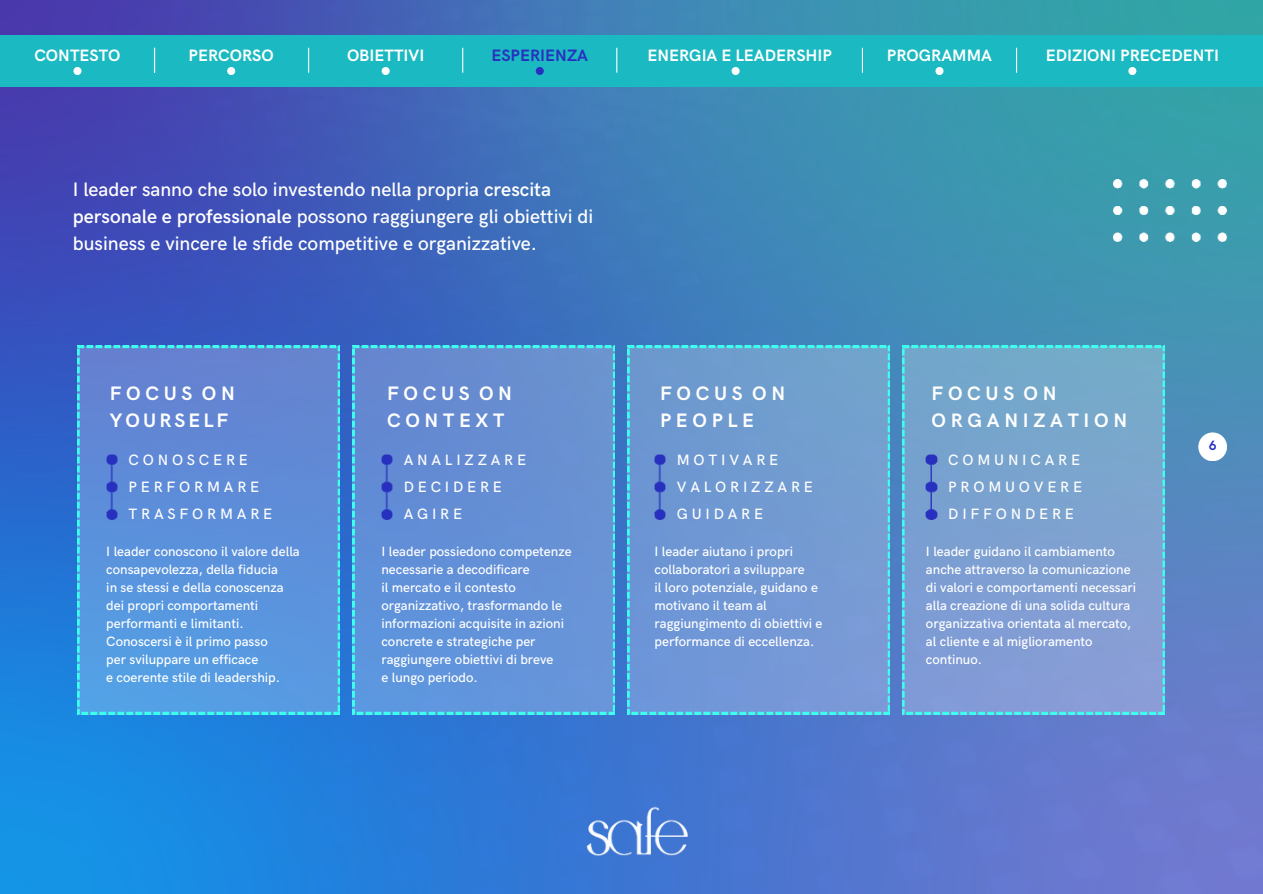
<style>
.page{position:relative;width:1263px;height:894px;background:#fff}
.page>*{position:absolute;margin:0;border:0;box-sizing:border-box;transform-origin:0 0}
.t1{font:500 19.5px/27px "HK Grotesk";color:#fff}
.t2{font:700 19.5px/27px "HK Grotesk";letter-spacing:.24em;color:#fff}
.t3{font:700 19.5px/27px "HK Grotesk";letter-spacing:.16em;color:#fff}
.t4{font:700 16.5px "HK Grotesk";color:#fff}
.t5{font:700 16.5px "HK Grotesk";color:#2830bf}
.t6{font:500 15px/27px "HK Grotesk";letter-spacing:.255em;color:#fff}
.t7{font:500 13.5px/18px "HK Grotesk";color:#fff}
.t8{font:700 13.5px "HK Grotesk";color:#2830bf}
.s1{font-weight:600}
</style>
<div class="page">
<img style="left:0;top:0;width:1263px;height:893px">
<img style="left:581px;top:804px;width:114px;height:61px">
<div style="left:1198px;top:432px;width:29px;height:29px;background:#fff;border-radius:50%"></div>
<img style="left:1113px;top:179px;width:114px;height:62px">
<svg style="left:77px;top:346px;width:263px;height:367px;background:#5c91da"></svg>
<svg style="left:353px;top:346px;width:262px;height:367px;background:#6392d6"></svg>
<svg style="left:627px;top:346px;width:263px;height:367px;background:#709bd3"></svg>
<svg style="left:902px;top:346px;width:262px;height:367px;background:#7ba3d0"></svg>
<img style="left:106px;top:454px;width:12px;height:65px">
<img style="left:381px;top:454px;width:12px;height:65px">
<img style="left:654px;top:454px;width:12px;height:65px">
<img style="left:926px;top:454px;width:11px;height:65px">
<div style="left:0;top:35px;width:1263px;height:52px;background:#1bb9c1"></div>
<div style="left:536px;top:67px;width:8px;height:8px;background:#2830bf;border-radius:50%"></div>
<div style="left:227px;top:67px;width:8px;height:8px;background:#fff;border-radius:50%"></div>
<svg style="left:154px;top:48px;width:1px;height:25px"></svg>
<svg style="left:308px;top:48px;width:1px;height:25px"></svg>
<div style="left:73px;top:67px;width:9px;height:8px;background:#fff;border-radius:50%"></div>
<div style="left:935px;top:67px;width:8px;height:8px;background:#fff;border-radius:50%"></div>
<div style="left:1128px;top:67px;width:8px;height:8px;background:#fff;border-radius:50%"></div>
<div style="left:732px;top:67px;width:8px;height:8px;background:#fff;border-radius:50%"></div>
<svg style="left:462px;top:48px;width:1px;height:25px"></svg>
<svg style="left:616px;top:48px;width:1px;height:25px"></svg>
<svg style="left:862px;top:48px;width:1px;height:25px"></svg>
<svg style="left:1016px;top:48px;width:1px;height:25px"></svg>
<div style="left:382px;top:67px;width:8px;height:8px;background:#fff;border-radius:50%"></div>
<p class="t4" style="left:34px;top:46px;width:88px">CONTESTO</p>
<p class="t4" style="left:189px;top:46px;width:87px">PERCORSO</p>
<p class="t4" style="left:347px;top:46px;width:79px">OBIETTIVI</p>
<p class="t5" style="left:491px;top:46px;width:98px">ESPERIENZA</p>
<p class="t4" style="left:647px;top:46px;width:186px">ENERGIA E LEADERSHIP</p>
<p class="t4" style="left:887px;top:46px;width:107px">PROGRAMMA</p>
<p class="t4" style="left:1046px;top:46px;width:175px">EDIZIONI PRECEDENTI</p>
<h1 class="t1" style="left:73px;top:176px;width:522px">I leader sanno che solo investendo nella propria <span class="s1">crescita personale e professionale</span> possono raggiungere gli obiettivi di business e vincere le sfide competitive e organizzative.</h1>
<h1 class="t3" style="left:110px;top:380px;width:127px">FOCUS ON<br>YOURSELF</h1>
<h1 class="t2" style="left:387px;top:380px;width:127px">FOCUS ON<br>CONTEXT</h1>
<h1 class="t2" style="left:660px;top:380px;width:127px">FOCUS ON<br>PEOPLE</h1>
<h1 class="t2" style="left:932px;top:380px;width:197px">FOCUS ON<br>ORGANIZATION</h1>
<p class="t6" style="left:129px;top:446px;width:145px">CONOSCERE<br>PERFORMARE<br>TRASFORMARE</p>
<p class="t6" style="left:404px;top:446px;width:124px">ANALIZZARE<br>DECIDERE<br>AGIRE</p>
<p class="t6" style="left:677px;top:446px;width:138px">MOTIVARE<br>VALORIZZARE<br>GUIDARE</p>
<p class="t6" style="left:948px;top:446px;width:136px">COMUNICARE<br>PROMUOVERE<br>DIFFONDERE</p>
<p class="t7" style="left:106px;top:542px;width:195px">I leader conoscono il valore della consapevolezza, della fiducia<br>in se stessi e della conoscenza dei propri comportamenti performanti e limitanti.<br>Conoscersi è il primo passo<br>per sviluppare un efficace<br>e coerente stile di leadership.</p>
<p class="t7" style="left:381px;top:542px;width:192px">I leader possiedono competenze necessarie a decodificare<br>il mercato e il contesto organizzativo, trasformando le informazioni acquisite in azioni concrete e strategiche per raggiungere obiettivi di breve<br>e lungo periodo.</p>
<p class="t7" style="left:654px;top:542px;width:169px">I leader aiutano i propri collaboratori a sviluppare<br>il loro potenziale, guidano e motivano il team al raggiungimento di obiettivi e performance di eccellenza.</p>
<p class="t7" style="left:926px;top:542px;width:212px">I leader guidano il cambiamento anche attraverso la comunicazione di valori e comportamenti necessari alla creazione di una solida cultura organizzativa orientata al mercato, al cliente e al miglioramento continuo.</p>
<p class="t8" style="left:1209px;top:438px;width:9px">6</p>
</div>
